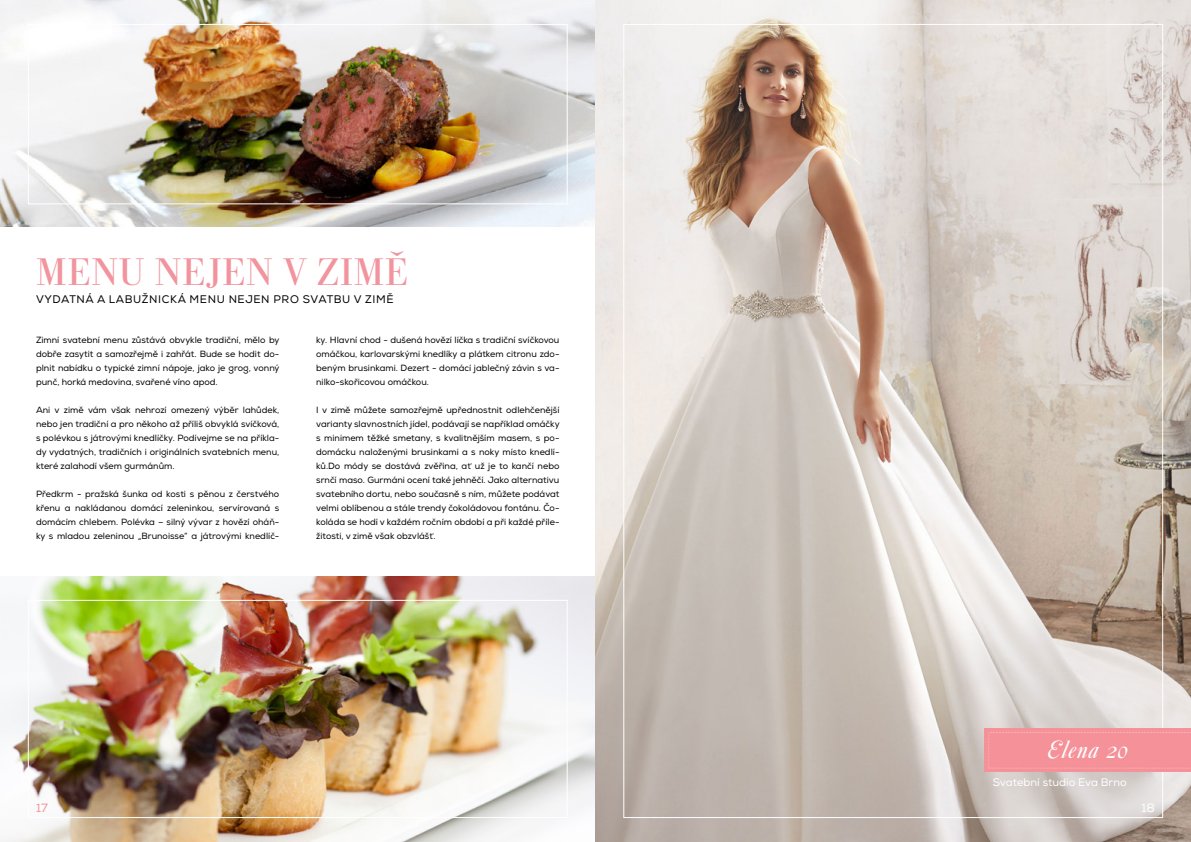
<style>
.page{position:relative;width:1191px;height:842px;background:#fff}
.page>*{position:absolute;margin:0;border:0;box-sizing:border-box;transform-origin:0 0}
.t1{font:40px "Bodoni Antiqua TOT";letter-spacing:.015em;color:#f2949d}
.t2{font:italic 26px "Caslon Swash DOT";letter-spacing:.04em;color:#fff}
.t3{font:12px "Nexa";color:#f2949d}
.t4{font:12px "Nexa";color:#fff}
.t5{font:11px "Nexa";letter-spacing:.055em;color:#000}
.t6{font:11px "Nexa";color:#fff}
.t7{font:9px/14px "Nexa";color:#000;text-align:justify}
</style>
<div class="page">
<img style="left:0;top:577px;width:595px;height:265px">
<img style="left:0;top:0;width:595px;height:227px">
<div style="left:28px;top:24px;width:539px;height:180px;border:1px solid #fff"></div>
<img style="left:595px;top:0;width:596px;height:842px">
<div style="left:984px;top:729px;width:207px;height:43px;background:#f59198"></div>
<div style="left:28px;top:600px;width:539px;height:218px;border:1px solid #fff"></div>
<h1 class="t1" style="left:36px;top:251px;width:373px">MENU NEJEN V ZIMĚ</h1>
<p class="t5" style="left:36px;top:293px;width:359px">VYDATNÁ A LABUŽNICKÁ MENU NEJEN PRO SVATBU V ZIMĚ</p>
<p class="t7" style="left:36px;top:333px;width:245px">Zimní svatební menu zůstává obvykle tradiční, mělo by dobře zasytit a samozřejmě i zahřát. Bude se hodit do&shy;plnit nabídku o typické zimní nápoje, jako je grog, vonný punč, horká medovina, svařené víno apod.</p>
<p class="t7" style="left:36px;top:403px;width:245px">Ani v zimě vám však nehrozí omezený výběr lahůdek, nebo jen tradiční a pro někoho až příliš obvyklá svíčková, s polévkou s játrovými knedlíčky. Podívejme se na příkla&shy;dy vydatných, tradičních i originálních svatebních menu, které zalahodí všem gurmánům.</p>
<p class="t7" style="left:36px;top:487px;width:245px">Předkrm - pražská šunka od kosti s pěnou z čerstvého křenu a nakládanou domácí zeleninkou, servírovaná s domácím chlebem. Polévka – silný vývar z hovězí oháň&shy;ky s mladou zeleninou „Brunoisse“ a játrovými knedlíč-</p>
<p class="t7" style="left:316px;top:333px;width:245px">ky. Hlavní chod - dušená hovězí líčka s tradiční svíčkovou omáčkou, karlovarskými knedlíky a plátkem citronu zdo&shy;beným brusinkami. Dezert - domácí jablečný závin s va&shy;nilko-skořicovou omáčkou.</p>
<p class="t7" style="left:316px;top:403px;width:245px">I v zimě můžete samozřejmě upřednostnit odlehčenější varianty slavnostních jídel, podávají se například omáčky s minimem těžké smetany, s kvalitnějším masem, s po&shy;domácku naloženými brusinkami a s noky místo knedlí&shy;ků.Do módy se dostává zvěřina, ať už je to kančí nebo srnčí maso. Gurmáni ocení také jehněčí. Jako alternativu svatebního dortu, nebo současně s ním, můžete podávat velmi oblíbenou a stále trendy čokoládovou fontánu. Čo&shy;koláda se hodí v každém ročním období a při každé příle&shy;žitosti, v zimě však obzvlášť.</p>
<h3 class="t3" style="left:36px;top:801px;width:13px">17</h3>
<h2 class="t2" style="left:1046px;top:736px;width:83px">Elena 20</h2>
<p class="t6" style="left:992px;top:775px;width:135px">Svatební studio Eva Brno</p>
<h3 class="t4" style="left:1141px;top:801px;width:15px">18</h3>
</div>
